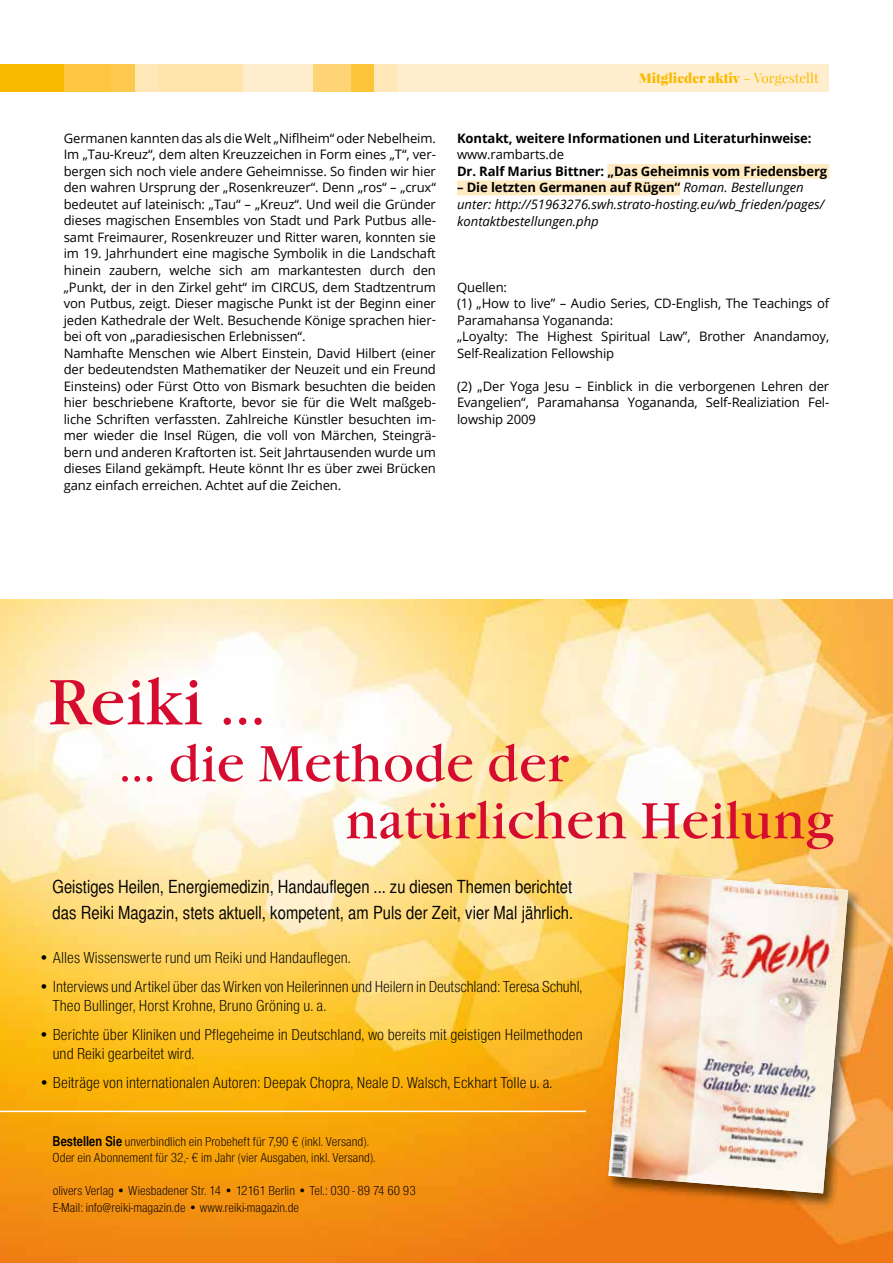
<style>
.page{position:relative;width:893px;height:1263px;background:#fff}
.page>*{position:absolute;margin:0;border:0;box-sizing:border-box;transform-origin:0 0}
.t1{font:66px "Garamond Nova";color:#d50c2f}
.t2{font:52.5px/57px "Garamond Nova";color:#d50c2f}
.t3{font:18px/25.5px "Sans Cond";letter-spacing:.005em;color:#000}
.t4{font:16.5px/19.5px "Sans Cond LH Regular";letter-spacing:.005em;color:#000}
.t5{font:13.5px/16.5px "Sans Cond LH Regular";letter-spacing:.005em;color:#000}
.t6{font:900 13.5px "Playfair Display";color:#fbba00}
.t7{font:13.05px/16.5px "Open Sans";letter-spacing:-.01em;color:#000}
.t8{font:italic 13.05px/16.5px "Open Sans";color:#000}
.t9{font:700 13.05px "Open Sans";letter-spacing:-.01em;color:#000}
.s1{font-weight:400}
.s2{font-weight:700;font-style:normal}
.s3{font-family:"Sans Cond";font-weight:700}
</style>
<div class="page">
<div style="left:64px;top:64px;width:47px;height:27px;background:#fdc640"></div>
<div style="left:397px;top:64px;width:432px;height:27px;background:#ffeece"></div>
<div style="left:374px;top:64px;width:23px;height:27px;background:#ffe7b8"></div>
<div style="left:135px;top:64px;width:23px;height:27px;background:#ffe7b8"></div>
<div style="left:350px;top:64px;width:24px;height:27px;background:#fdc539"></div>
<div style="left:111px;top:64px;width:24px;height:27px;background:#fdca4f"></div>
<div style="left:313px;top:64px;width:37px;height:27px;background:#fed475"></div>
<div style="left:243px;top:64px;width:70px;height:27px;background:#ffeece"></div>
<div style="left:158px;top:64px;width:85px;height:27px;background:#ffe4ac"></div>
<div style="left:0;top:64px;width:64px;height:27px;background:#fbba00"></div>
<div style="left:607px;top:164px;width:222px;height:15px;background:#ffeac1"></div>
<div style="left:457px;top:180px;width:223px;height:15px;background:#ffeac1"></div>
<img style="left:0;top:600px;width:893px;height:663px">
<hr style="left:0;top:1111px;width:586px;height:1px;background:#fff">
<img style="left:601px;top:865px;width:268px;height:348px">
<img style="left:608px;top:872px;width:240px;height:321px">
<svg style="left:429px;top:600px;width:43px;height:1px"></svg>
<p class="t6" style="left:639px;top:69px;width:182px">Mitglieder aktiv <span class="s1">– Vorgestellt</span></p>
<p class="t7" style="left:64px;top:130px;width:374px">Germanen kannten das als die Welt „Niflheim“ oder Nebelheim.<br>Im „Tau-Kreuz“, dem alten Kreuzzeichen in Form eines „T“, ver&shy;bergen sich noch viele andere Geheimnisse. So finden wir hier den wahren Ursprung der „Rosenkreuzer“. Denn „ros“ – „crux“ bedeutet auf lateinisch: „Tau“ – „Kreuz“. Und weil die Gründer dieses magischen Ensembles von Stadt und Park Putbus alle&shy;samt Freimaurer, Rosenkreuzer und Ritter waren, konnten sie im 19. Jahrhundert eine magische Symbolik in die Landschaft hinein zaubern, welche sich am markantesten durch den „Punkt, der in den Zirkel geht“ im CIRCUS, dem Stadtzentrum von Putbus, zeigt. Dieser magische Punkt ist der Beginn einer jeden Kathedrale der Welt. Besuchende Könige sprachen hier&shy;bei oft von „paradiesischen Erlebnissen“.<br>Namhafte Menschen wie Albert Einstein, David Hilbert (einer der bedeutendsten Mathematiker der Neuzeit und ein Freund Einsteins) oder Fürst Otto von Bismark besuchten die beiden hier beschriebene Kraftorte, bevor sie für die Welt maßgeb&shy;liche Schriften verfassten. Zahlreiche Künstler besuchten im&shy;mer wieder die Insel Rügen, die voll von Märchen, Steingrä&shy;bern und anderen Kraftorten ist. Seit Jahrtausenden wurde um dieses Eiland gekämpft. Heute könnt Ihr es über zwei Brücken ganz einfach erreichen. Achtet auf die Zeichen.</p>
<p class="t9" style="left:457px;top:129px;width:356px">Kontakt, weitere Informationen und Literaturhinweise:</p>
<p class="t7" style="left:457px;top:146px;width:109px">www.rambarts.de</p>
<p class="t9" style="left:457px;top:162px;width:372px">Dr. Ralf Marius Bittner: „Das Geheimnis vom Friedensberg</p>
<p class="t8" style="left:457px;top:179px;width:369px"><span class="s2">– Die letzten Germanen auf Rügen“</span> Roman. Bestellungen unter: http://51963276.swh.strato-hosting.eu/wb_frieden/pages/ kontaktbestellungen.php</p>
<p class="t7" style="left:457px;top:278px;width:374px">Quellen:<br>(1) „How to live” – Audio Series, CD-English, The Teachings of Paramahansa Yogananda:<br>„Loyalty: The Highest Spiritual Law”, Brother Anandamoy, Self-Realization Fellowship</p>
<p class="t7" style="left:457px;top:377px;width:374px;text-align:justify">(2) „Der Yoga Jesu – Einblick in die verborgenen Lehren der Evangelien“, Paramahansa Yogananda, Self-Realiziation Fel&shy;lowship 2009</p>
<h1 class="t1" style="left:48px;top:665px;width:220px">Reiki ...</h1>
<h2 class="t2" style="left:345px;top:736px;width:491px;text-indent:-226px">... die Methode der natürlichen Heilung</h2>
<h3 class="t3" style="left:53px;top:874px;width:522px">Geistiges Heilen, Energiemedizin, Handauflegen ... zu diesen Themen berichtet das Reiki Magazin, stets aktuell, kompetent, am Puls der Zeit, vier Mal jährlich.</h3>
<p class="t4" style="left:39px;top:948px;width:314px">• Alles Wissenswerte rund um Reiki und Handauflegen.</p>
<p class="t4" style="left:52px;top:977px;width:532px;text-indent:-14px">• Interviews und Artikel über das Wirken von Heilerinnen und Heilern in Deutschland: Teresa Schuhl,<br>Theo Bullinger, Horst Krohne, Bruno Gröning u. a.</p>
<p class="t4" style="left:53px;top:1025px;width:532px;text-indent:-14px">• Berichte über Kliniken und Pflegeheime in Deutschland, wo bereits mit geistigen Heilmethoden und Reiki gearbeitet wird.</p>
<p class="t4" style="left:39px;top:1073px;width:515px">• Beiträge von internationalen Autoren: Deepak Chopra, Neale D. Walsch, Eckhart Tolle u. a.</p>
<p class="t5" style="left:53px;top:1133px;width:325px"><span class="s3">Bestellen Sie</span> unverbindlich ein Probeheft für 7,90 € (inkl. Versand).<br>Oder ein Abonnement für 32,- € im Jahr (vier Ausgaben, inkl. Versand).</p>
<p class="t5" style="left:53px;top:1182px;width:365px">olivers Verlag • Wiesbadener Str. 14 • 12161 Berlin • Tel.: 030 - 89 74 60 93<br>E-Mail: info@reiki-magazin.de • www.reiki-magazin.de</p>
</div>
